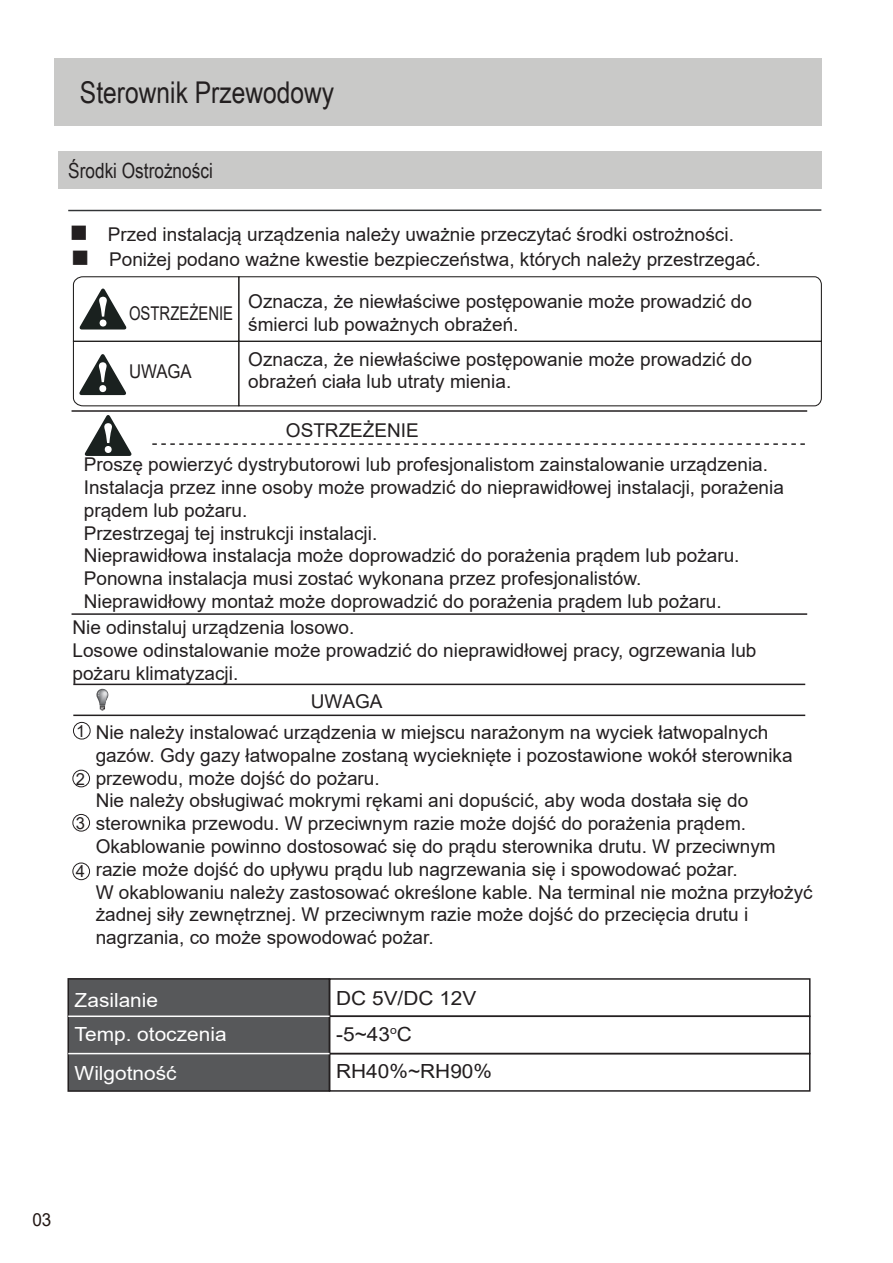
<style>
.page{position:relative;width:893px;height:1263px;background:#fff}
.page>*{position:absolute;margin:0;border:0;box-sizing:border-box;transform-origin:0 0}
.t1{font:30px "Arial Narrow";color:#231f20}
.t2{font:21px "Arial Narrow";color:#231f20}
.t3{font:19.5px/34px "Arial";color:#fff;scale:1.07 1}
.t4{font:19.5px/35.4px "Arial";color:#231f20;scale:1.07 1}
.t5{font:19.05px/22.8px "Arial";color:#231f20}
.t6{font:19.05px "Arial";color:#231f20;scale:.78 1}
.t7{font:19.05px "Arial";color:#231f20;scale:.88 1}
.t8{font:18px "Arial";color:#211613;scale:.95 1}
.t9{font:16.65px "Arial";color:#231f20}
</style>
<div class="page">
<div style="left:54px;top:58px;width:767px;height:68px;background:#c9c9c8"></div>
<div style="left:58px;top:151px;width:763px;height:37px;background:#c9c9c8"></div>
<hr style="left:72px;top:410px;width:735px;height:2px;background:#231f20">
<hr style="left:72px;top:613px;width:735px;height:2px;background:#231f20">
<svg style="left:72px;top:276px;width:750px;height:131px"></svg>
<svg style="left:152px;top:443px;width:653px;height:2px"></svg>
<svg style="left:84px;top:415px;width:48px;height:41px"></svg>
<svg style="left:96px;top:689px;width:12px;height:22px"></svg>
<hr style="left:73px;top:684px;width:732px;height:1px;background:#231f20">
<hr style="left:73px;top:714px;width:732px;height:2px;background:#231f20">
<div style="left:73px;top:722px;width:18px;height:17px;border:1px solid #231f20;border-radius:50%"></div>
<div style="left:72px;top:770px;width:18px;height:17px;border:1px solid #231f20;border-radius:50%"></div>
<div style="left:72px;top:814px;width:18px;height:17px;border:1px solid #231f20;border-radius:50%"></div>
<div style="left:72px;top:863px;width:18px;height:17px;border:1px solid #231f20;border-radius:50%"></div>
<svg style="left:68px;top:209px;width:754px;height:3px"></svg>
<div style="left:67px;top:978px;width:263px;height:114px;background:#57585a;border:2px solid #231f20"></div>
<div style="left:329px;top:978px;width:481px;height:39px;border:2px solid #231f20"></div>
<div style="left:329px;top:1015px;width:481px;height:39px;border:2px solid #231f20"></div>
<div style="left:329px;top:1053px;width:481px;height:39px;border:2px solid #231f20"></div>
<hr style="left:68px;top:1015px;width:261px;height:2px;background:#fff">
<hr style="left:68px;top:1053px;width:261px;height:1px;background:#fff">
<h1 class="t1" style="left:80px;top:70px;width:256px">Sterownik Przewodowy</h1>
<p class="t2" style="left:68px;top:155px;width:146px">Środki Ostrożności</p>
<p class="t5" style="left:108px;top:221px;width:654px;line-height:25.3px">Przed instalacją urządzenia należy uważnie przeczytać środki ostrożności.<br>Poniżej podano ważne kwestie bezpieczeństwa, których należy przestrzegać.</p>
<p class="t5" style="left:248px;top:290px;width:505px">Oznacza, że niewłaściwe postępowanie może prowadzić do śmierci lub poważnych obrażeń.</p>
<p class="t5" style="left:248px;top:347px;width:505px">Oznacza, że niewłaściwe postępowanie może prowadzić do obrażeń ciała lub utraty mienia.</p>
<p class="t6" style="left:129px;top:300px;width:135px">OSTRZEŻENIE</p>
<p class="t7" style="left:129px;top:358px;width:73px">UWAGA</p>
<p class="t5" style="left:286px;top:419px;width:135px">OSTRZEŻENIE</p>
<p class="t5" style="left:84px;top:453px;width:702px">Proszę powierzyć dystrybutorowi lub profesjonalistom zainstalowanie urządzenia.<br>Instalacja przez inne osoby może prowadzić do nieprawidłowej instalacji, porażenia prądem lub pożaru.<br>Przestrzegaj tej instrukcji instalacji.<br>Nieprawidłowa instalacja może doprowadzić do porażenia prądem lub pożaru.<br>Ponowna instalacja musi zostać wykonana przez profesjonalistów.<br>Nieprawidłowy montaż może doprowadzić do porażenia prądem lub pożaru.</p>
<p class="t5" style="left:73px;top:616px;width:685px">Nie odinstaluj urządzenia losowo.<br>Losowe odinstalowanie może prowadzić do nieprawidłowej pracy, ogrzewania lub pożaru klimatyzacji.</p>
<p class="t9" style="left:76px;top:719px;width:11px">1</p>
<p class="t9" style="left:76px;top:767px;width:11px">2</p>
<p class="t9" style="left:76px;top:811px;width:11px">3</p>
<p class="t9" style="left:76px;top:860px;width:11px">4</p>
<p class="t5" style="left:311px;top:689px;width:73px">UWAGA</p>
<p class="t5" style="left:96px;top:721px;width:718px">Nie należy instalować urządzenia w miejscu narażonym na wyciek łatwopalnych gazów. Gdy gazy łatwopalne zostaną wycieknięte i pozostawione wokół sterownika przewodu, może dojść do pożaru.<br>Nie należy obsługiwać mokrymi rękami ani dopuścić, aby woda dostała się do sterownika przewodu. W przeciwnym razie może dojść do porażenia prądem.<br>Okablowanie powinno dostosować się do prądu sterownika drutu. W przeciwnym razie może dojść do upływu prądu lub nagrzewania się i spowodować pożar.<br>W okablowaniu należy zastosować określone kable. Na terminal nie można przyłożyć żadnej siły zewnętrznej. W przeciwnym razie może dojść do przecięcia drutu i nagrzania, co może spowodować pożar.</p>
<p class="t3" style="left:75px;top:983px;width:144px">Zasilanie<br>Temp. otoczenia</p>
<p class="t3" style="left:75px;top:1056px;width:97px">Wilgotność</p>
<p class="t4" style="left:336px;top:981px;width:133px">DC 5V/DC 12V -5~43<sup>o</sup>C</p>
<p class="t4" style="left:336px;top:1053px;width:147px">RH40%~RH90%</p>
<p class="t8" style="left:32px;top:1207px;width:22px">03</p>
</div>
